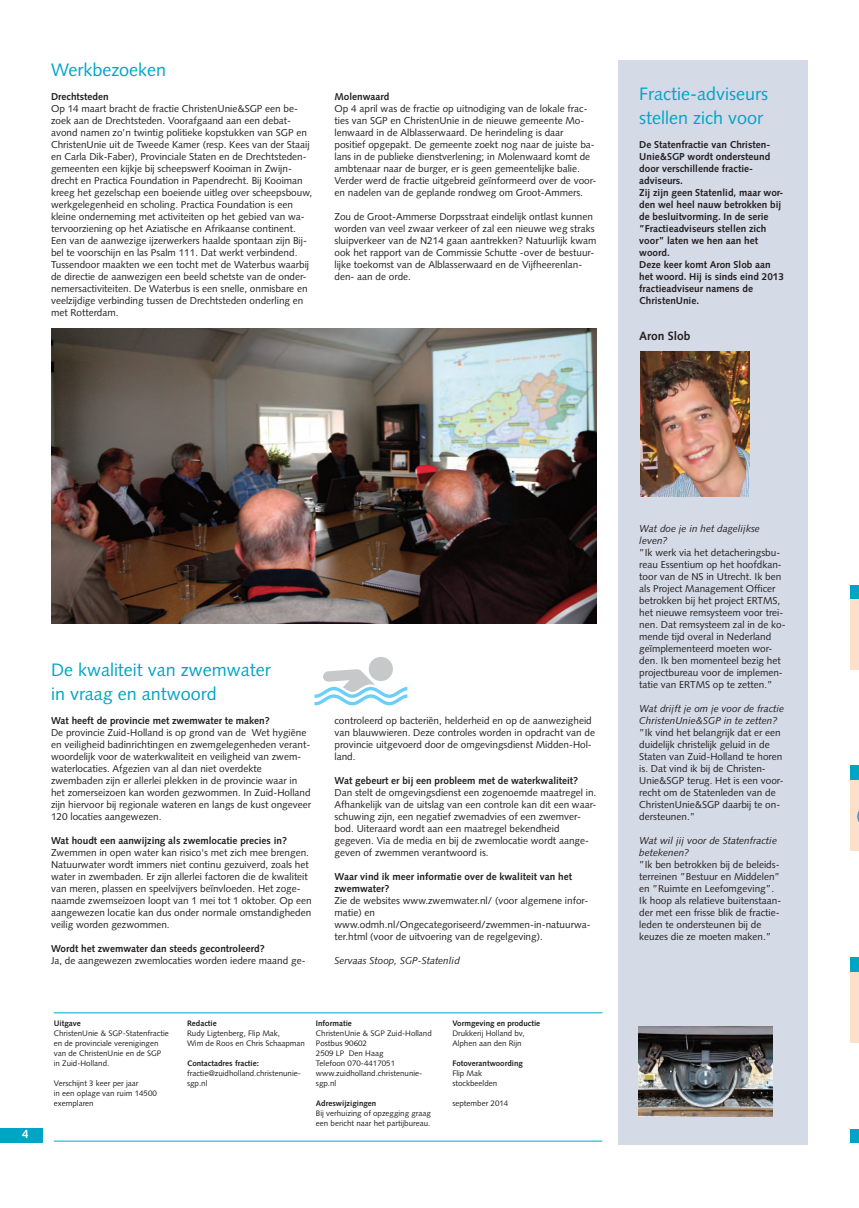
<style>
.page{position:relative;width:859px;height:1208px;background:#fff}
.page>*{position:absolute;margin:0;border:0;box-sizing:border-box;transform-origin:0 0}
.t1{font:18px/24px "Syntax";color:#00a5c6}
.t2{font:700 12px "Syntax";color:#231f20}
.t3{font:700 12px "Syntax";color:#fff}
.t4{font:10px/12px "Syntax";color:#231f20}
.t5{font:700 10px/12px "Syntax";color:#231f20}
.t6{font:italic 10px/12px "Syntax";color:#231f20}
.t7{font:8px/10px "Syntax";color:#231f20}
.t8{font:700 8px "Syntax";color:#231f20}
</style>
<div class="page">
<div style="left:9px;top:1128px;width:34px;height:14px;background:#00a5c6"></div>
<img style="left:51px;top:328px;width:546px;height:295px">
<hr style="left:54px;top:1140px;width:548px;height:1px;background:#00a5c6">
<hr style="left:54px;top:1012px;width:548px;height:1px;background:#00a5c6">
<div style="left:618px;top:61px;width:190px;height:1083px;background:#d5dae7"></div>
<img style="left:641px;top:351px;width:109px;height:145px">
<img style="left:638px;top:1026px;width:134px;height:90px">
<svg style="left:314px;top:657px;width:93px;height:49px"></svg>
<div style="left:850px;top:585px;width:9px;height:14px;background:#00a5c6"></div>
<div style="left:850px;top:957px;width:9px;height:14px;background:#00a5c6"></div>
<div style="left:850px;top:1128px;width:9px;height:14px;background:#00a5c6"></div>
<div style="left:850px;top:599px;width:9px;height:71px;background:#fde0c9"></div>
<div style="left:850px;top:780px;width:9px;height:70px;background:#fde0c9"></div>
<svg style="left:857px;top:811px;width:2px;height:12px"></svg>
<div style="left:850px;top:765px;width:9px;height:15px;background:#00a5c6"></div>
<div style="left:850px;top:971px;width:9px;height:71px;background:#fde0c9"></div>
<div style="left:0;top:1128px;width:14px;height:14px;background:#00a5c6"></div>
<h1 class="t1" style="left:51px;top:59px;width:117px">Werkbezoeken</h1>
<p class="t5" style="left:51px;top:91px;width:59px">Drechtsteden</p>
<p class="t4" style="left:51px;top:103px;width:263px">Op 14 maart bracht de fractie ChristenUnie&amp;SGP een be&shy;zoek aan de Drechtsteden. Voorafgaand aan een debat&shy;avond namen zo’n twintig politieke kopstukken van SGP en ChristenUnie uit de Tweede Kamer (resp. Kees van der Staaij en Carla Dik-Faber), Provinciale Staten en de Drechtsteden&shy;gemeenten een kijkje bij scheepswerf Kooiman in Zwijn&shy;drecht en Practica Foundation in Papendrecht. Bij Kooiman kreeg het gezelschap een boeiende uitleg over scheepsbouw, werkgelegenheid en scholing. Practica Foundation is een kleine onderneming met activiteiten op het gebied van wa&shy;tervoorziening op het Aziatische en Afrikaanse continent.<br>Een van de aanwezige ijzerwerkers haalde spontaan zijn Bij&shy;bel te voorschijn en las Psalm 111. Dat werkt verbindend.<br>Tussendoor maakten we een tocht met de Waterbus waarbij de directie de aanwezigen een beeld schetste van de onder&shy;nemersactiviteiten. De Waterbus is een snelle, onmisbare en veelzijdige verbinding tussen de Drechtsteden onderling en met Rotterdam.</p>
<p class="t5" style="left:334px;top:91px;width:56px">Molenwaard</p>
<p class="t4" style="left:334px;top:103px;width:263px">Op 4 april was de fractie op uitnodiging van de lokale frac&shy;ties van SGP en ChristenUnie in de nieuwe gemeente Mo&shy;lenwaard in de Alblasserwaard. De herindeling is daar positief opgepakt. De gemeente zoekt nog naar de juiste ba&shy;lans in de publieke dienstverlening; in Molenwaard komt de ambtenaar naar de burger, er is geen gemeentelijke balie.<br>Verder werd de fractie uitgebreid geïnformeerd over de voor&shy;en nadelen van de geplande rondweg om Groot-Ammers.</p>
<p class="t4" style="left:334px;top:211px;width:263px">Zou de Groot-Ammerse Dorpsstraat eindelijk ontlast kunnen worden van veel zwaar verkeer of zal een nieuwe weg straks sluipverkeer van de N214 gaan aantrekken? Natuurlijk kwam ook het rapport van de Commissie Schutte -over de bestuur&shy;lijke toekomst van de Alblasserwaard en de Vijfheerenlan&shy;den- aan de orde.</p>
<h1 class="t1" style="left:639px;top:83px;width:130px">Fractie-adviseurs stellen zich voor</h1>
<p class="t5" style="left:639px;top:139px;width:146px">De Statenfractie van Christen-<br>Unie&amp;SGP wordt ondersteund door verschillende fractie&shy;adviseurs.<br>Zij zijn geen Statenlid, maar wor&shy;den wel heel nauw betrokken bij de besluitvorming. In de serie ”Fractieadviseurs stellen zich voor” laten we hen aan het woord.<br>Deze keer komt Aron Slob aan het woord. Hij is sinds eind 2013 fractieadviseur namens de<br>ChristenUnie.</p>
<p class="t2" style="left:639px;top:331px;width:53px">Aron Slob</p>
<p class="t3" style="left:22px;top:1128px;width:8px">4</p>
<h1 class="t1" style="left:51px;top:659px;width:221px">De kwaliteit van zwemwater in vraag en antwoord</h1>
<p class="t5" style="left:51px;top:715px;width:220px">Wat heeft de provincie met zwemwater te maken?</p>
<p class="t4" style="left:51px;top:727px;width:262px">De provincie Zuid-Holland is op grond van de Wet hygiëne en veiligheid badinrichtingen en zwemgelegenheden verant&shy;woordelijk voor de waterkwaliteit en veiligheid van zwem&shy;waterlocaties. Afgezien van al dan niet overdekte zwembaden zijn er allerlei plekken in de provincie waar in het zomerseizoen kan worden gezwommen. In Zuid-Holland zijn hiervoor bij regionale wateren en langs de kust ongeveer 120 locaties aangewezen.</p>
<p class="t5" style="left:51px;top:835px;width:237px">Wat houdt een aanwijzing als zwemlocatie precies in?</p>
<p class="t4" style="left:51px;top:847px;width:262px">Zwemmen in open water kan risico's met zich mee brengen.<br>Natuurwater wordt immers niet continu gezuiverd, zoals het water in zwembaden. Er zijn allerlei factoren die de kwaliteit van meren, plassen en speelvijvers beïnvloeden. Het zoge&shy;naamde zwemseizoen loopt van 1 mei tot 1 oktober. Op een aangewezen locatie kan dus onder normale omstandigheden veilig worden gezwommen.</p>
<p class="t5" style="left:51px;top:943px;width:215px">Wordt het zwemwater dan steeds gecontroleerd?</p>
<p class="t4" style="left:51px;top:955px;width:256px">Ja, de aangewezen zwemlocaties worden iedere maand ge-</p>
<p class="t4" style="left:334px;top:715px;width:262px">controleerd op bacteriën, helderheid en op de aanwezigheid van blauwwieren. Deze controles worden in opdracht van de provincie uitgevoerd door de omgevingsdienst Midden-Hol&shy;land.</p>
<p class="t5" style="left:334px;top:775px;width:245px">Wat gebeurt er bij een probleem met de waterkwaliteit?</p>
<p class="t4" style="left:334px;top:787px;width:263px">Dan stelt de omgevingsdienst een zogenoemde maatregel in.<br>Afhankelijk van de uitslag van een controle kan dit een waar&shy;schuwing zijn, een negatief zwemadvies of een zwemver&shy;bod. Uiteraard wordt aan een maatregel bekendheid gegeven. Via de media en bij de zwemlocatie wordt aange&shy;geven of zwemmen verantwoord is.</p>
<p class="t5" style="left:334px;top:871px;width:239px">Waar vind ik meer informatie over de kwaliteit van het zwemwater?</p>
<p class="t4" style="left:334px;top:895px;width:258px">Zie de websites www.zwemwater.nl/ (voor algemene infor&shy;matie) en www.odmh.nl/Ongecategoriseerd/zwemmen-in-natuurwa&shy;ter.html (voor de uitvoering van de regelgeving).</p>
<p class="t6" style="left:334px;top:955px;width:127px">Servaas Stoop, SGP-Statenlid</p>
<p class="t8" style="left:54px;top:1019px;width:29px">Uitgave</p>
<p class="t7" style="left:54px;top:1028px;width:116px">ChristenUnie &amp; SGP-Statenfractie en de provinciale verenigingen van de ChristenUnie en de SGP in Zuid-Holland.</p>
<p class="t7" style="left:54px;top:1078px;width:105px">Verschijnt 3 keer per jaar<br>in een oplage van ruim 14500 exemplaren</p>
<p class="t8" style="left:187px;top:1019px;width:31px">Redactie</p>
<p class="t7" style="left:187px;top:1028px;width:119px">Rudy Ligtenberg, Flip Mak,<br>Wim de Roos en Chris Schaapman</p>
<p class="t8" style="left:187px;top:1059px;width:73px">Contactadres fractie:</p>
<p class="t7" style="left:187px;top:1068px;width:115px">fractie@zuidholland.christenunie&shy;sgp.nl</p>
<p class="t8" style="left:316px;top:1019px;width:37px">Informatie</p>
<p class="t7" style="left:316px;top:1028px;width:117px">ChristenUnie &amp; SGP Zuid-Holland<br>Postbus 90602<br>2509 LP Den Haag<br>Telefoon 070-4417051 www.zuidholland.christenunie&shy;sgp.nl</p>
<p class="t8" style="left:316px;top:1099px;width:62px">Adreswijzigingen</p>
<p class="t7" style="left:316px;top:1108px;width:116px">Bij verhuizing of opzegging graag een bericht naar het partijbureau.</p>
<p class="t8" style="left:452px;top:1019px;width:89px">Vormgeving en productie</p>
<p class="t7" style="left:452px;top:1028px;width:74px">Drukkerij Holland bv,<br>Alphen aan den Rijn</p>
<p class="t8" style="left:452px;top:1059px;width:72px">Fotoverantwoording</p>
<p class="t7" style="left:452px;top:1068px;width:46px">Flip Mak stockbeelden</p>
<p class="t7" style="left:452px;top:1098px;width:57px">september 2014</p>
<p class="t6" style="left:639px;top:523px;width:122px">Wat doe je in het dagelijkse leven?</p>
<p class="t4" style="left:639px;top:547px;width:148px">”Ik werk via het detacheringsbu&shy;reau Essentium op het hoofdkan&shy;toor van de NS in Utrecht. Ik ben als Project Management Officer betrokken bij het project ERTMS, het nieuwe remsysteem voor trei&shy;nen. Dat remsysteem zal in de ko&shy;mende tijd overal in Nederland geïmplementeerd moeten wor&shy;den. Ik ben momenteel bezig het projectbureau voor de implemen&shy;tatie van ERTMS op te zetten.”</p>
<p class="t6" style="left:639px;top:703px;width:146px">Wat drijft je om je voor de fractie<br>ChristenUnie&amp;SGP in te zetten?</p>
<p class="t4" style="left:639px;top:727px;width:146px">”Ik vind het belangrijk dat er een duidelijk christelijk geluid in de<br>Staten van Zuid-Holland te horen is. Dat vind ik bij de Christen-<br>Unie&amp;SGP terug. Het is een voor&shy;recht om de Statenleden van de<br>ChristenUnie&amp;SGP daarbij te on&shy;dersteunen.”</p>
<p class="t6" style="left:639px;top:835px;width:139px">Wat wil jij voor de Statenfractie betekenen?</p>
<p class="t4" style="left:639px;top:859px;width:143px">”Ik ben betrokken bij de beleids&shy;terreinen ”Bestuur en Middelen” en ”Ruimte en Leefomgeving”.<br>Ik hoop als relatieve buitenstaan&shy;der met een frisse blik de fractie&shy;leden te ondersteunen bij de keuzes die ze moeten maken.”</p>
</div>
